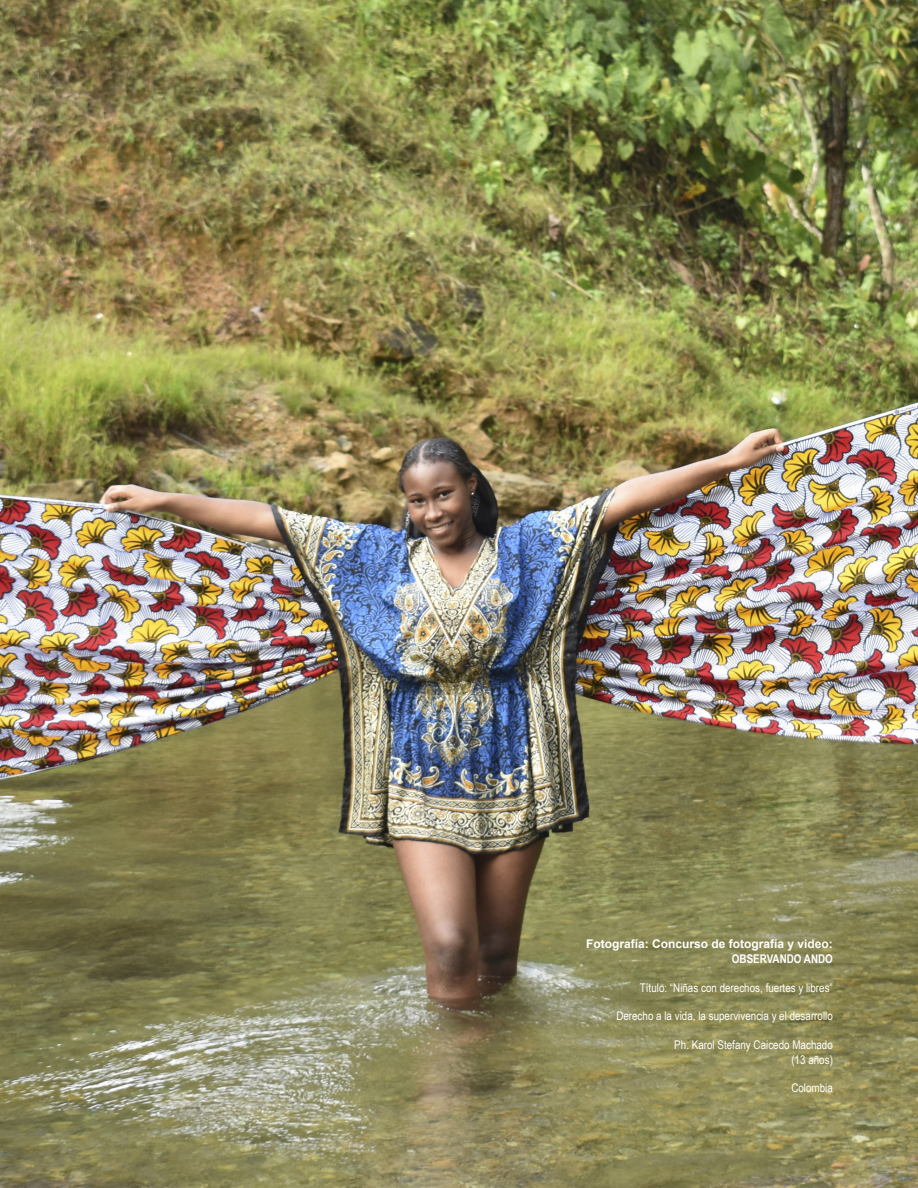
<style>
.page{position:relative;width:918px;height:1188px;background:#fff}
.page>*{position:absolute;margin:0;border:0;box-sizing:border-box;transform-origin:0 0}
.t1{font:12px/14.4px "Arial Narrow";color:#fff;text-align:right}
.t2{font:700 12px "Arial";color:#fff}
.t3{font:700 12px "Arial Narrow";color:#fff}
</style>
<div class="page">
<img style="left:0;top:0;width:918px;height:1188px">
<p class="t2" style="left:586px;top:936px;width:248px">Fotografía: Concurso de fotografía y video:</p>
<p class="t3" style="left:732px;top:950px;width:102px">OBSERVANDO ANDO</p>
<p class="t1" style="left:640px;top:980px;width:195px">Título: “Niñas con derechos, fuertes y libres”</p>
<p class="t1" style="left:616px;top:1009px;width:218px">Derecho a la vida, la supervivencia y el desarrollo</p>
<p class="t1" style="left:674px;top:1037px;width:160px">Ph. Karol Stefany Caicedo Machado (13 años)</p>
<p class="t1" style="left:791px;top:1081px;width:43px">Colombia</p>
</div>
